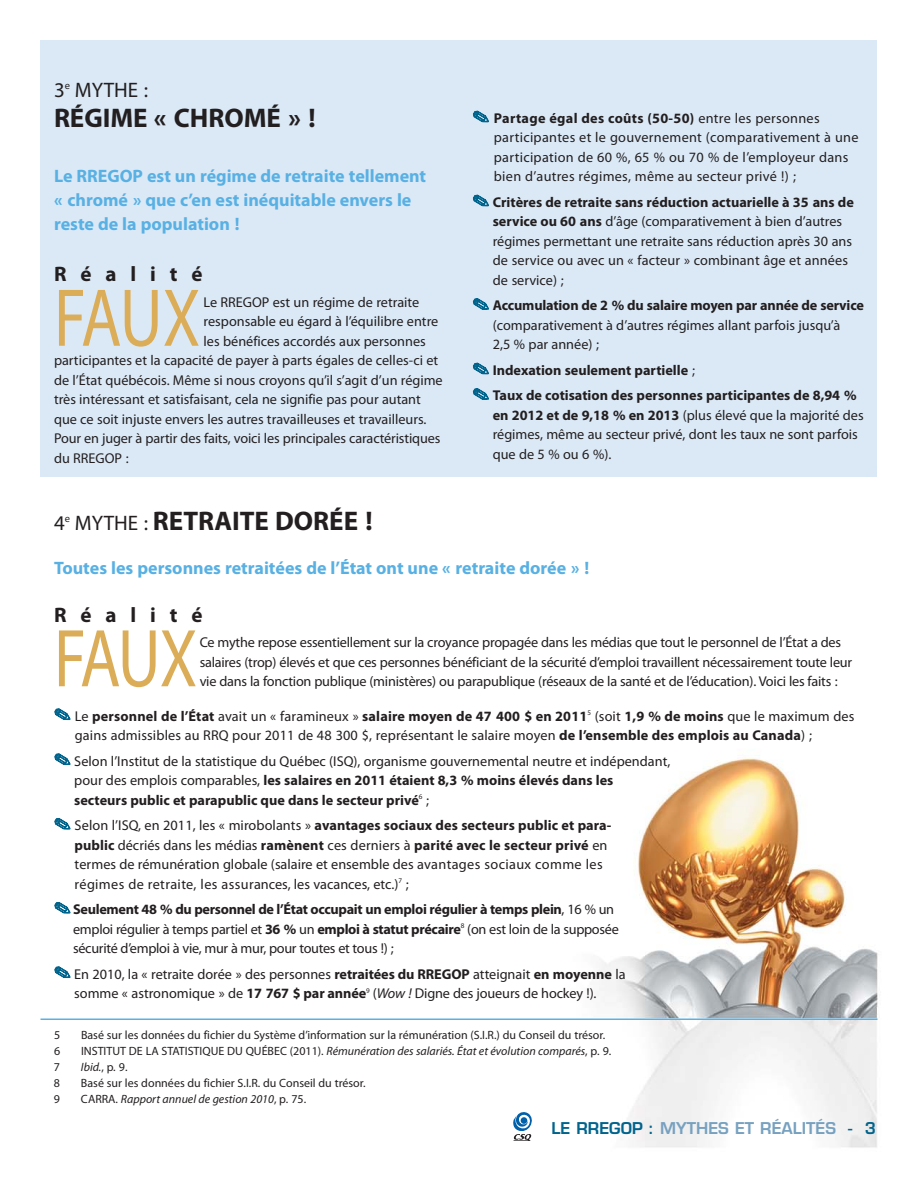
<style>
.page{position:relative;width:918px;height:1188px;background:#fff}
.page>*{position:absolute;margin:0;border:0;box-sizing:border-box;transform-origin:0 0}
.t1{font:82.8px "Myriad Pro";letter-spacing:-.035em;color:#dcad58;scale:.8 1}
.t2{font:700 27px "Myriad Pro";color:#231f20}
.t3{font:700 21px "Myriad Pro";letter-spacing:.665em;color:#231f20}
.t4{font:21px "Myriad Pro";color:#231f20}
.t5{font:700 18px/24px "Myriad Pro";color:#58b0e3}
.t6{font:600 15.9px "Eurostile";color:#77a1c0}
.t7{font:14.25px/19.5px "Myriad Pro";color:#231f20}
.t8{font:14.25px/19.5px "Myriad Pro";letter-spacing:-.02em;color:#231f20}
.t9{font:14.25px/19.5px "Myriad Pro";letter-spacing:.02em;color:#231f20}
.t10{font:700 14.25px/25.5px "Myriad Pro";color:#231f20}
.t11{font:12px "Myriad Pro";color:#231f20}
.t12{font:italic 12px "Myriad Pro";color:#231f20}
.s1{color:#00648d}
.s2{font-weight:700}
.s3{font-weight:400}
.s4{font-weight:400;font-size:21px}
.s5{font-style:italic}
.s6{font-style:normal}
</style>
<div class="page">
<img style="left:599px;top:757px;width:279px;height:391px">
<div style="left:40px;top:40px;width:838px;height:437px;background:#dbe9f7"></div>
<svg style="left:513px;top:1112px;width:19px;height:29px"></svg>
<div style="left:521px;top:1117px;width:6px;height:7px;background:#0060a9;border-radius:50%"></div>
<hr style="left:40px;top:1018px;width:838px;height:2px;background:#58b0e3">
<h3 class="t4" style="left:54px;top:82px;width:96px">3<sup>e</sup> MYTHE :</h3>
<h2 class="t2" style="left:54px;top:108px;width:263px">RÉGIME « CHROMÉ » !</h2>
<p class="t5" style="left:54px;top:166px;width:374px">Le RREGOP est un régime de retraite tellement « chromé » que c’en est inéquitable envers le reste de la population !</p>
<h3 class="t3" style="left:54px;top:266px;width:150px">Réalité</h3>
<h1 class="t1" style="left:54px;top:287px;width:185px">FAUX</h1>
<p class="t7" style="left:204px;top:294px;width:217px">Le RREGOP est un régime de retraite</p>
<p class="t7" style="left:204px;top:313px;width:236px">responsable eu égard à l’équilibre entre</p>
<p class="t7" style="left:204px;top:333px;width:224px">les bénéfices accordés aux personnes</p>
<p class="t7" style="left:54px;top:352px;width:386px">participantes et la capacité de payer à parts égales de celles-ci et</p>
<p class="t7" style="left:54px;top:372px;width:390px">de l’État québécois. Même si nous croyons qu’il s’agit d’un régime</p>
<p class="t7" style="left:54px;top:391px;width:368px">très intéressant et satisfaisant, cela ne signifie pas pour autant</p>
<p class="t7" style="left:54px;top:411px;width:374px">que ce soit injuste envers les autres travailleuses et travailleurs.</p>
<p class="t7" style="left:54px;top:430px;width:388px">Pour en juger à partir des faits, voici les principales caractéristiques</p>
<p class="t7" style="left:54px;top:450px;width:76px">du RREGOP :</p>
<p class="t9" style="left:494px;top:110px;width:366px;text-indent:-21px"><span class="s1">✎</span> <span class="s2">Partage égal des coûts (50-50)</span> entre les personnes participantes et le gouvernement (comparativement à une participation de 60 %, 65 % ou 70 % de l’employeur dans bien d’autres régimes, même au secteur privé !) ;</p>
<p class="t7" style="left:493px;top:194px;width:363px;text-indent:-20px"><span class="s1">✎</span> <span class="s2">Critères de retraite sans réduction actuarielle à 35 ans de service ou 60 ans</span> d’âge (comparativement à bien d’autres régimes permettant une retraite sans réduction après 30 ans de service ou avec un « facteur » combinant âge et années de service) ;</p>
<p class="t7" style="left:493px;top:297px;width:373px;text-indent:-20px"><span class="s1">✎</span> <span class="s2">Accumulation de 2 % du salaire moyen par année de service </span>(comparativement à d’autres régimes allant parfois jusqu’à<br>2,5 % par année) ;</p>
<p class="t10" style="left:473px;top:359px;width:385px"><span class="s1">✎</span> Indexation seulement partielle <span class="s3">;<br></span><span class="s1">✎</span> Taux de cotisation des personnes participantes de 8,94 %</p>
<p class="t7" style="left:493px;top:407px;width:372px"><span class="s2">en 2012 et de 9,18 % en 2013</span> (plus élevé que la majorité des régimes, même au secteur privé, dont les taux ne sont parfois que de 5 % ou 6 %).</p>
<h2 class="t2" style="left:54px;top:511px;width:320px"><span class="s4">4</span><sup>e</sup> <span class="s4">MYTHE :</span> RETRAITE DORÉE !</h2>
<p class="t5" style="left:54px;top:557px;width:537px">Toutes les personnes retraitées de l’État ont une « retraite dorée » !</p>
<h3 class="t3" style="left:54px;top:607px;width:150px">Réalité</h3>
<h1 class="t1" style="left:54px;top:627px;width:181px">FAUX</h1>
<p class="t7" style="left:200px;top:634px;width:654px">Ce mythe repose essentiellement sur la croyance propagée dans les médias que tout le personnel de l’État a des salaires (trop) élevés et que ces personnes bénéficiant de la sécurité d’emploi travaillent nécessairement toute leur vie dans la fonction publique (ministères) ou parapublique (réseaux de la santé et de l’éducation). Voici les faits :</p>
<p class="t7" style="left:75px;top:708px;width:781px;text-indent:-21px"><span class="s1">✎</span> Le <span class="s2">personnel de l’État</span> avait un « faramineux » <span class="s2">salaire moyen de 47 400 $ en 2011</span><sup>5</sup> (soit <span class="s2">1,9 % de moins</span> que le maximum des gains admissibles au RRQ pour 2011 de 48 300 $, représentant le salaire moyen <span class="s2">de l’ensemble des emplois au Canada</span>) ;</p>
<p class="t7" style="left:74px;top:753px;width:598px;text-indent:-20px"><span class="s1">✎</span> Selon l’Institut de la statistique du Québec (ISQ), organisme gouvernemental neutre et indépendant, pour des emplois comparables, <span class="s2">les salaires en 2011 étaient 8,3 % moins élevés dans les<br>secteurs public et parapublic que dans le secteur privé</span><sup>6</sup> ;</p>
<p class="t7" style="left:75px;top:817px;width:538px;text-indent:-20px"><span class="s1">✎</span> Selon l’ISQ, en 2011, les « mirobolants » <span class="s2">avantages sociaux des secteurs public et para&shy;public</span> décriés dans les médias <span class="s2">ramènent</span> ces derniers à <span class="s2">parité avec le secteur privé</span> en termes de rémunération globale (salaire et ensemble des avantages sociaux comme les régimes de retraite, les assurances, les vacances, etc.)<sup>7</sup> ;</p>
<p class="t8" style="left:73px;top:901px;width:547px;text-indent:-19px"><span class="s1">✎</span> <span class="s2">Seulement 48 % du personnel de l’État occupait un emploi régulier à temps plein</span>, 16 % un emploi régulier à temps partiel et <span class="s2">36 %</span> un <span class="s2">emploi à statut précaire</span><sup>8</sup> (on est loin de la supposée sécurité d’emploi à vie, mur à mur, pour toutes et tous !) ;</p>
<p class="t7" style="left:74px;top:966px;width:553px;text-indent:-20px"><span class="s1">✎</span> En 2010, la « retraite dorée » des personnes <span class="s2">retraitées du RREGOP</span> atteignait <span class="s2">en moyenne</span> la somme « astronomique » de <span class="s2">17 767 $ par année</span><sup>9</sup> (<span class="s5">Wow !</span> Digne des joueurs de hockey !).</p>
<p class="t11" style="left:54px;top:1030px;width:8px">5</p>
<p class="t11" style="left:81px;top:1030px;width:526px">Basé sur les données du fichier du Système d’information sur la rémunération (S.I.R.) du Conseil du trésor.</p>
<p class="t11" style="left:54px;top:1046px;width:8px">6</p>
<p class="t12" style="left:81px;top:1046px;width:532px"><span class="s6">INSTITUT DE LA STATISTIQUE DU QUÉBEC (2011).</span> Rémunération des salariés. État et évolution comparés<span class="s6">, p. 9.</span></p>
<p class="t11" style="left:54px;top:1062px;width:8px">7</p>
<p class="t12" style="left:81px;top:1062px;width:48px">Ibid.<span class="s6">, p. 9.</span></p>
<p class="t11" style="left:54px;top:1078px;width:8px">8</p>
<p class="t11" style="left:81px;top:1078px;width:286px">Basé sur les données du fichier S.I.R. du Conseil du trésor.</p>
<p class="t11" style="left:54px;top:1094px;width:8px">9</p>
<p class="t12" style="left:81px;top:1094px;width:227px"><span class="s6">CARRA.</span> Rapport annuel de gestion 2010<span class="s6">, p. 75.</span></p>
<p class="t6" style="left:551px;top:1122px;width:326px"><span class="s1">LE RREGOP :</span> MYTHES ET RÉALITÉS <span class="s1">- 3</span></p>
</div>
